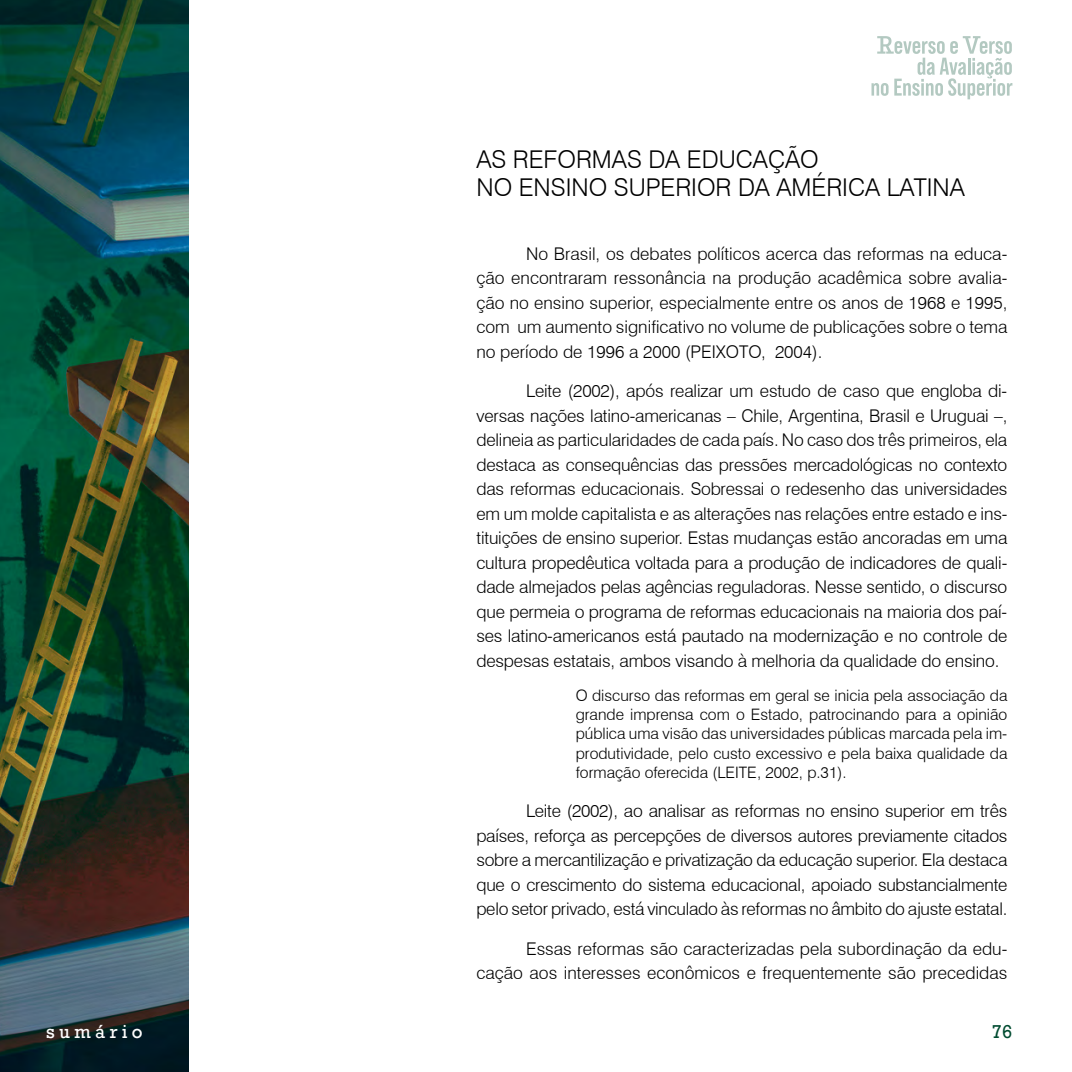
<style>
.page{position:relative;width:1072px;height:1072px;background:#fff}
.page>*{position:absolute;margin:0;border:0;box-sizing:border-box;transform-origin:0 0}
.t1{font:300 24.5px/28px "Swiss 721 BT";color:#000}
.t2{font:300 17.5px/24.5px "Swiss 721 BT";color:#000;text-align:justify}
.t3{font:17.5px "Rockwell";letter-spacing:.25em;color:#fff}
.t4{font:17.5px "Rockwell";color:#004b30}
.t5{font:300 15.75px/19.2px "Swiss 721 BT";color:#000;text-align:justify}
</style>
<div class="page">
<img style="left:0;top:0;width:189px;height:1071px">
<svg style="left:871px;top:36px;width:141px;height:63px"></svg>
<h1 class="t1" style="left:476px;top:145px;width:490px">AS REFORMAS DA EDUCAÇÃO<br>NO ENSINO SUPERIOR DA AMÉRICA LATINA</h1>
<p class="t2" style="left:476px;top:241px;width:532px;text-indent:50px">No Brasil, os debates políticos acerca das reformas na educa&shy;ção encontraram ressonância na produção acadêmica sobre avalia&shy;ção no ensino superior, especialmente entre os anos de 1968 e 1995, com um aumento significativo no volume de publicações sobre o tema no período de 1996 a 2000 (PEIXOTO, 2004).</p>
<p class="t2" style="left:476px;top:378px;width:532px;text-indent:50px">Leite (2002), após realizar um estudo de caso que engloba di&shy;versas nações latino-americanas – Chile, Argentina, Brasil e Uruguai –, delineia as particularidades de cada país. No caso dos três primeiros, ela destaca as consequências das pressões mercadológicas no contexto das reformas educacionais. Sobressai o redesenho das universidades em um molde capitalista e as alterações nas relações entre estado e ins&shy;tituições de ensino superior. Estas mudanças estão ancoradas em uma cultura propedêutica voltada para a produção de indicadores de quali&shy;dade almejados pelas agências reguladoras. Nesse sentido, o discurso que permeia o programa de reformas educacionais na maioria dos paí&shy;ses latino-americanos está pautado na modernização e no controle de despesas estatais, ambos visando à melhoria da qualidade do ensino.</p>
<p class="t5" style="left:575px;top:685px;width:433px">O discurso das reformas em geral se inicia pela associação da grande imprensa com o Estado, patrocinando para a opinião pública uma visão das universidades públicas marcada pela im&shy;produtividade, pelo custo excessivo e pela baixa qualidade da formação oferecida (LEITE, 2002, p.31).</p>
<p class="t2" style="left:476px;top:798px;width:532px;text-indent:50px">Leite (2002), ao analisar as reformas no ensino superior em três países, reforça as percepções de diversos autores previamente citados sobre a mercantilização e privatização da educação superior. Ela destaca que o crescimento do sistema educacional, apoiado substancialmente pelo setor privado, está vinculado às reformas no âmbito do ajuste estatal.</p>
<p class="t2" style="left:476px;top:936px;width:532px;text-align:right">Essas reformas são caracterizadas pela subordinação da edu&shy;cação aos interesses econômicos e frequentemente são precedidas</p>
<p class="t3" style="left:46px;top:1020px;width:98px">sumário</p>
<p class="t4" style="left:991px;top:1020px;width:22px">76</p>
</div>
